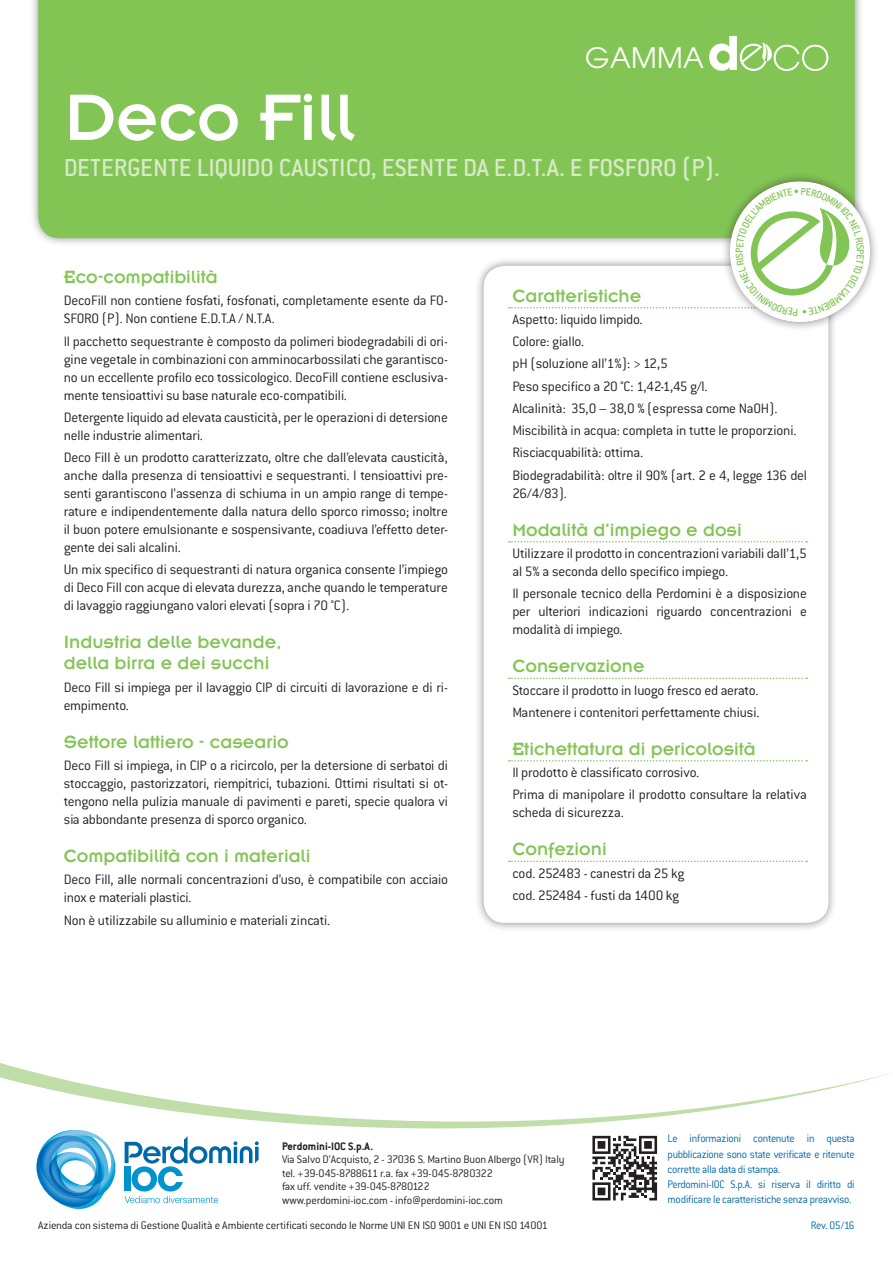
<style>
.page{position:relative;width:893px;height:1263px;background:#fff}
.page>*{position:absolute;margin:0;border:0;box-sizing:border-box;transform-origin:0 0}
._1_NOME_PRODOTTO{font:72px "Insignia";color:#fff}
.t1{font:28.05px "Avant Garde";letter-spacing:.01em;color:#fff}
._2_SOTTOTITOLO{font:500 27px "Conduit ITC";letter-spacing:-.015em;color:#d7eac8}
._5_H4{font:19.5px/21px "Insignia A";color:#83c555}
._6_H4{font:19.5px "Insignia A";color:#83c555}
._4_testo{font:300 15px/18px "Conduit ITC";letter-spacing:-.015em;color:#231f20}
._7_testo{font:300 15px/18px "Conduit ITC";letter-spacing:-.015em;color:#231f20}
.pié_pagina{font:300 12px "Conduit ITC";letter-spacing:-.015em;color:#231f20}
.pié_pagina_DX{font:300 12px/15.1px "Conduit ITC";letter-spacing:-.02em;color:#0068a9;text-align:justify;scale:.95 1}
.pié_pagina-2{font:300 12px "Conduit ITC";letter-spacing:-.035em;color:#231f20}
.pié_pagina-3{font:700 12px "Conduit ITC";color:#231f20}
._8_REV{font:300 12px "Conduit ITC";letter-spacing:-.03em;color:#0068a9;scale:.95 1}
</style>
<div class="page">
<div style="left:29px;top:0;width:835px;height:247px;background:#231f20;opacity:.5"></div>
<div style="left:38px;top:0;width:817px;height:238px;background:#83c555"></div>
<div style="left:475px;top:257px;width:363px;height:675px;background:#231f20;opacity:.5"></div>
<div style="left:484px;top:266px;width:344px;height:657px;background:#fff;border-radius:21px"></div>
<svg style="left:709px;top:36px;width:119px;height:35px"></svg>
<svg style="left:509px;top:541px;width:298px;height:1px"></svg>
<svg style="left:509px;top:677px;width:298px;height:2px"></svg>
<svg style="left:509px;top:760px;width:298px;height:1px"></svg>
<svg style="left:509px;top:861px;width:298px;height:1px"></svg>
<svg style="left:0;top:872px;width:892px;height:256px"></svg>
<svg style="left:32px;top:1125px;width:227px;height:84px"></svg>
<svg style="left:592px;top:1135px;width:66px;height:66px"></svg>
<svg style="left:592px;top:1136px;width:65px;height:64px"></svg>
<div style="left:721px;top:172px;width:158px;height:160px;background:#231f20;opacity:.5"></div>
<svg style="left:509px;top:181px;width:363px;height:143px"></svg>
<p class="t1" style="left:585px;top:41px;width:120px">GAMMA</p>
<p class="_1_NOME_PRODOTTO" style="left:64px;top:80px;width:292px">Deco Fill</p>
<p class="_2_SOTTOTITOLO" style="left:64px;top:152px;width:658px">DETERGENTE LIQUIDO CAUSTICO, ESENTE DA E.D.T.A. E FOSFORO (P).</p>
<p class="_5_H4" style="left:64px;top:266px;width:155px">Eco-compatibilità</p>
<p class="_4_testo" style="left:64px;top:292px;width:386px">DecoFill non contiene fosfati, fosfonati, completamente esente da FO-<br>SFORO (P). Non contiene E.D.T.A / N.T.A.</p>
<p class="_4_testo" style="left:64px;top:332px;width:386px;text-align:justify">Il pacchetto sequestrante è composto da polimeri biodegradabili di ori&shy;gine vegetale in combinazioni con amminocarbossilati che garantisco&shy;no un eccellente profilo eco tossicologico. DecoFill contiene esclusiva&shy;mente tensioattivi su base naturale eco-compatibili.</p>
<p class="_4_testo" style="left:64px;top:408px;width:386px">Detergente liquido ad elevata causticità, per le operazioni di detersione nelle industrie alimentari.</p>
<p class="_4_testo" style="left:64px;top:448px;width:386px;text-align:justify">Deco Fill è un prodotto caratterizzato, oltre che dall’elevata causticità, anche dalla presenza di tensioattivi e sequestranti. I tensioattivi pre&shy;senti garantiscono l’assenza di schiuma in un ampio range di tempe&shy;rature e indipendentemente dalla natura dello sporco rimosso; inoltre il buon potere emulsionante e sospensivante, coadiuva l’effetto deter&shy;gente dei sali alcalini.</p>
<p class="_4_testo" style="left:64px;top:561px;width:386px;text-align:justify">Un mix specifico di sequestranti di natura organica consente l’impiego di Deco Fill con acque di elevata durezza, anche quando le temperature di lavaggio raggiungano valori elevati (sopra i 70 °C).</p>
<p class="_5_H4" style="left:64px;top:632px;width:219px">Industria delle bevande, della birra e dei succhi</p>
<p class="_4_testo" style="left:64px;top:678px;width:386px">Deco Fill si impiega per il lavaggio CIP di circuiti di lavorazione e di ri&shy;empimento.</p>
<p class="_5_H4" style="left:64px;top:731px;width:226px">Settore lattiero - caseario</p>
<p class="_4_testo" style="left:64px;top:756px;width:386px;text-align:justify">Deco Fill si impiega, in CIP o a ricircolo, per la detersione di serbatoi di stoccaggio, pastorizzatori, riempitrici, tubazioni. Ottimi risultati si ot&shy;tengono nella pulizia manuale di pavimenti e pareti, specie qualora vi sia abbondante presenza di sporco organico.</p>
<p class="_5_H4" style="left:64px;top:845px;width:248px">Compatibilità con i materiali</p>
<p class="_4_testo" style="left:64px;top:871px;width:386px">Deco Fill, alle normali concentrazioni d’uso, è compatibile con acciaio inox e materiali plastici.</p>
<p class="_4_testo" style="left:64px;top:911px;width:268px">Non è utilizzabile su alluminio e materiali zincati.</p>
<p class="_6_H4" style="left:512px;top:286px;width:130px">Caratteristiche</p>
<p class="_7_testo" style="left:512px;top:310px;width:132px">Aspetto: liquido limpido.</p>
<p class="_7_testo" style="left:512px;top:332px;width:73px">Colore: giallo.</p>
<p class="_7_testo" style="left:512px;top:355px;width:157px">pH (soluzione all’1%): &gt; 12,5</p>
<p class="_7_testo" style="left:512px;top:377px;width:197px">Peso specifico a 20 °C: 1,42-1,45 g/l.</p>
<p class="_7_testo" style="left:512px;top:399px;width:267px">Alcalinità: 35,0 – 38,0 % (espressa come NaOH).</p>
<p class="_7_testo" style="left:512px;top:422px;width:286px">Miscibilità in acqua: completa in tutte le proporzioni.</p>
<p class="_7_testo" style="left:512px;top:444px;width:132px">Risciacquabilità: ottima.</p>
<p class="_7_testo" style="left:512px;top:466px;width:296px">Biodegradabilità: oltre il 90% (art. 2 e 4, legge 136 del<br>26/4/83).</p>
<p class="_6_H4" style="left:512px;top:520px;width:231px">Modalità d’impiego e dosi</p>
<p class="_7_testo" style="left:512px;top:544px;width:296px">Utilizzare il prodotto in concentrazioni variabili dall’1,5 al 5% a seconda dello specifico impiego.</p>
<p class="_7_testo" style="left:512px;top:585px;width:296px;text-align:justify">Il personale tecnico della Perdomini è a disposizione per ulteriori indicazioni riguardo concentrazioni e modalità di impiego.</p>
<p class="_6_H4" style="left:512px;top:656px;width:134px">Conservazione</p>
<p class="_7_testo" style="left:512px;top:681px;width:248px">Stoccare il prodotto in luogo fresco ed aerato.</p>
<p class="_7_testo" style="left:512px;top:703px;width:249px">Mantenere i contenitori perfettamente chiusi.</p>
<p class="_6_H4" style="left:512px;top:739px;width:245px">Etichettatura di pericolosità</p>
<p class="_7_testo" style="left:512px;top:763px;width:188px">Il prodotto è classificato corrosivo.</p>
<p class="_7_testo" style="left:512px;top:786px;width:296px">Prima di manipolare il prodotto consultare la relativa scheda di sicurezza.</p>
<p class="_6_H4" style="left:512px;top:839px;width:96px">Confezioni</p>
<p class="_7_testo" style="left:512px;top:864px;width:173px">cod. 252483 - canestri da 25 kg</p>
<p class="_7_testo" style="left:512px;top:886px;width:168px">cod. 252484 - fusti da 1400 kg</p>
<p class="pié_pagina-3" style="left:282px;top:1139px;width:93px">Perdomini-IOC S.p.A.</p>
<p class="pié_pagina" style="left:282px;top:1153px;width:284px">Via Salvo D’Acquisto, 2 - 37036 S. Martino Buon Albergo (VR) Italy</p>
<p class="pié_pagina-2" style="left:282px;top:1167px;width:212px">tel. +39-045-8788611 r.a. fax +39-045-8780322</p>
<p class="pié_pagina" style="left:282px;top:1180px;width:149px">fax uff. vendite +39-045-8780122</p>
<p class="pié_pagina" style="left:282px;top:1194px;width:222px">www.perdomini-ioc.com - info@perdomini-ioc.com</p>
<p class="pié_pagina" style="left:38px;top:1219px;width:511px">Azienda con sistema di Gestione Qualità e Ambiente certificati secondo le Norme UNI EN ISO 9001 e UNI EN ISO 14001</p>
<p class="pié_pagina_DX" style="left:668px;top:1131px;width:198px">Le informazioni contenute in questa pubblicazione sono state verificate e ritenute corrette alla data di stampa.</p>
<p class="pié_pagina_DX" style="left:668px;top:1176px;width:198px">Perdomini-IOC S.p.A. si riserva il diritto di modificare le caratteristiche senza preavviso.</p>
<p class="_8_REV" style="left:811px;top:1219px;width:48px">Rev. 05/16</p>
</div>
